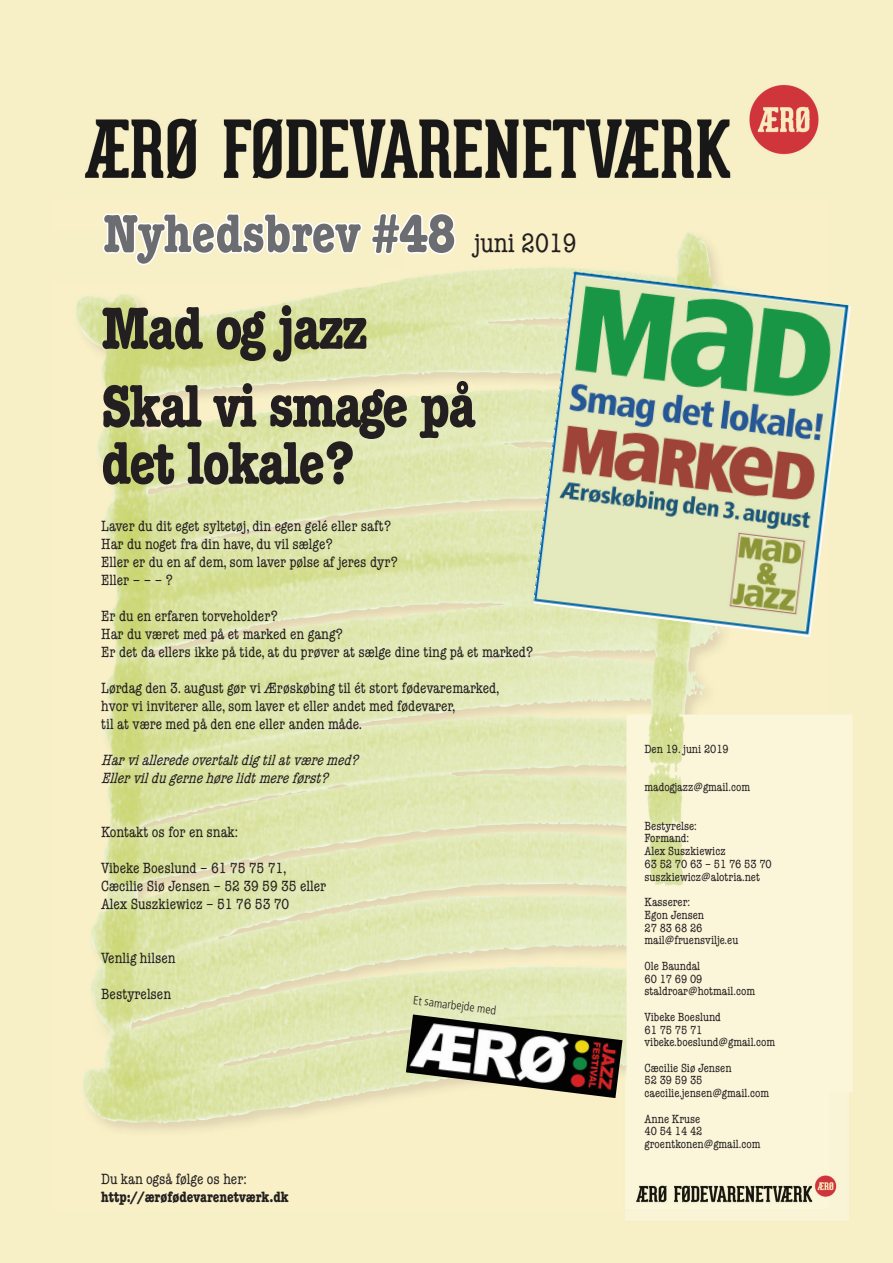
<style>
.page{position:relative;width:893px;height:1263px;background:#fff}
.page>*{position:absolute;margin:0;border:0;box-sizing:border-box;transform-origin:0 0}
.t1{font:60px/78px "American Typewriter Bold Cond A";letter-spacing:-.03em;color:#231f20}
.t2{font:54px "American Typewriter Bold Cond A";color:#6c6d70}
.t3{font:27px "American Typewriter Cond A";color:#231f20}
.t4{font:15px/18px "American Typewriter Cond A";color:#231f20}
.t5{font:italic 15px/18px "American Typewriter Cond A";color:#231f20}
.t6{font:15px "American Typewriter Bold Cond A";color:#231f20}
.t7{font:12px/12.8px "American Typewriter Cond A";color:#231f20}
.t8{font:300 condensed 12px "Frutiger";color:#231f20}
</style>
<div class="page">
<img style="left:0;top:0;width:893px;height:1263px">
<svg style="left:101px;top:204px;width:356px;height:63px"></svg>
<img style="left:533px;top:271px;width:318px;height:366px">
<img style="left:406px;top:1014px;width:216px;height:84px">
<h2 class="t2" style="left:103px;top:202px;width:354px">Nyhedsbrev #48</h2>
<h3 class="t3" style="left:474px;top:228px;width:104px">juni 2019</h3>
<h1 class="t1" style="left:101px;top:289px;width:376px">Mad og jazz<br>Skal vi smage på</h1>
<h1 class="t1" style="left:101px;top:424px;width:255px">det lokale?</h1>
<p class="t4" style="left:101px;top:517px;width:298px">Laver du dit eget syltetøj, din egen gelé eller saft?<br>Har du noget fra din have, du vil sælge?<br>Eller er du en af dem, som laver pølse af jeres dyr?<br>Eller – – – ?</p>
<p class="t4" style="left:101px;top:607px;width:434px">Er du en erfaren torveholder?<br>Har du været med på et marked en gang?<br>Er det da ellers ikke på tide, at du prøver at sælge dine ting på et marked?</p>
<p class="t4" style="left:101px;top:679px;width:400px">Lørdag den 3. august gør vi Ærøskøbing til ét stort fødevaremarked, hvor vi inviterer alle, som laver et eller andet med fødevarer,<br>til at være med på den ene eller anden måde.</p>
<p class="t5" style="left:101px;top:751px;width:263px">Harvialleredeovertaltdigtilatværemed?<br>Ellervildugernehørelidtmereførst?</p>
<p class="t4" style="left:101px;top:823px;width:138px">Kontakt os for en snak:</p>
<p class="t4" style="left:101px;top:859px;width:227px">Vibeke Boeslund – 61 75 75 71,<br>Cæcilie Siø Jensen – 52 39 59 35 eller<br>Alex Suszkiewicz – 51 76 53 70</p>
<p class="t4" style="left:101px;top:949px;width:76px">Venlig hilsen</p>
<p class="t4" style="left:101px;top:985px;width:71px">Bestyrelsen</p>
<p class="t4" style="left:101px;top:1170px;width:147px">Du kan også følge os her:</p>
<p class="t6" style="left:101px;top:1188px;width:189px">http://ærøfødevarenetværk.dk</p>
<p class="t8" style="left:414px;top:993px;width:85px;rotate:7deg">Et samarbejde med</p>
<p class="t7" style="left:645px;top:743px;width:86px">Den 19. juni 2019</p>
<p class="t7" style="left:645px;top:781px;width:107px">madogjazz@gmail.com</p>
<p class="t7" style="left:645px;top:819px;width:129px">Bestyrelse:<br>Formand:<br>Alex Suszkiewicz<br>63 52 70 63 – 51 76 53 70 suszkiewicz@alotria.net</p>
<p class="t7" style="left:645px;top:896px;width:95px">Kasserer:<br>Egon Jensen<br>27 83 68 26 mail@fruensvilje.eu</p>
<p class="t7" style="left:645px;top:959px;width:112px">Ole Baundal<br>60 17 69 09 staldroar@hotmail.com</p>
<p class="t7" style="left:645px;top:1010px;width:132px">Vibeke Boeslund<br>61 75 75 71 vibeke.boeslund@gmail.com</p>
<p class="t7" style="left:645px;top:1061px;width:126px">Cæcilie Siø Jensen<br>52 39 59 35 caecilie.jensen@gmail.com</p>
<p class="t7" style="left:645px;top:1112px;width:117px">Anne Kruse<br>40 54 14 42 groentkonen@gmail.com</p>
</div>
